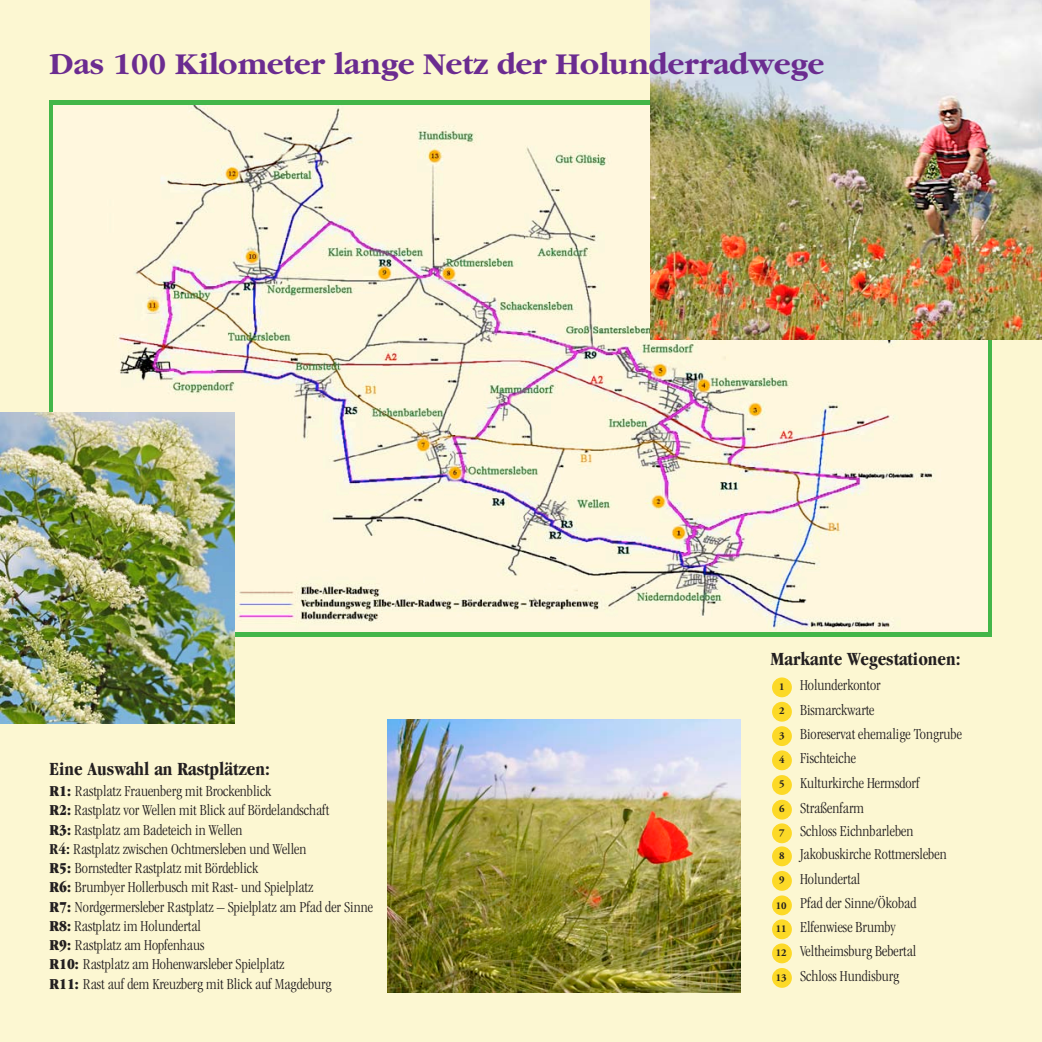
<style>
.page{position:relative;width:1042px;height:1042px;background:#fcf7d2}
.page>*{position:absolute;margin:0;border:0;box-sizing:border-box;transform-origin:0 0}
.t1{font:700 31.5px "Garamond";color:#6b2c90}
.t2{font:700 condensed 19.25px "Garamond";color:#231f20}
.t3{font:300 condensed 15.75px/19.2px "Garamond";color:#231f20}
.s1{font-weight:400;font-stretch:ultra-condensed}
.s2{font-weight:700}
.s3{font-family:"Adobe Garamond Pro";font-weight:700;font-stretch:normal;font-size:10.5px}
</style>
<div class="page">
<img style="left:54px;top:106px;width:933px;height:526px">
<img style="left:650px;top:0;width:392px;height:340px">
<div style="left:772px;top:702px;width:20px;height:19px;background:#fcd927;border-radius:50%"></div>
<div style="left:772px;top:677px;width:20px;height:20px;background:#fcd927;border-radius:50%"></div>
<div style="left:772px;top:726px;width:20px;height:20px;background:#fcd927;border-radius:50%"></div>
<div style="left:772px;top:823px;width:20px;height:20px;background:#fcd927;border-radius:50%"></div>
<div style="left:772px;top:800px;width:20px;height:19px;background:#fcd927;border-radius:50%"></div>
<div style="left:772px;top:750px;width:20px;height:20px;background:#fcd927;border-radius:50%"></div>
<div style="left:772px;top:775px;width:20px;height:20px;background:#fcd927;border-radius:50%"></div>
<div style="left:772px;top:846px;width:20px;height:20px;background:#fcd927;border-radius:50%"></div>
<div style="left:772px;top:871px;width:20px;height:20px;background:#fcd927;border-radius:50%"></div>
<div style="left:772px;top:895px;width:20px;height:20px;background:#fcd927;border-radius:50%"></div>
<div style="left:772px;top:919px;width:20px;height:20px;background:#fcd927;border-radius:50%"></div>
<div style="left:772px;top:943px;width:20px;height:20px;background:#fcd927;border-radius:50%"></div>
<div style="left:772px;top:968px;width:20px;height:20px;background:#fcd927;border-radius:50%"></div>
<img style="left:0;top:413px;width:234px;height:310px">
<img style="left:387px;top:719px;width:353px;height:273px">
<p class="t1" style="left:50px;top:46px;width:776px">Das 100 Kilometer lange Netz der Holunderradwege</p>
<p class="t2" style="left:770px;top:648px;width:191px">Markante Wegestationen:</p>
<p class="t2" style="left:50px;top:757px;width:222px">Eine Auswahl an Rastplätzen:</p>
<p class="t3" style="left:50px;top:781px;width:325px"><span class="s1">R1:</span> Rastplatz Frauenberg mit Brockenblick<br><span class="s1">R2:</span> Rastplatz vor Wellen mit Blick auf Bördelandschaft<br><span class="s1">R3:</span> Rastplatz am Badeteich in Wellen<br><span class="s2">R4:</span> Rastplatz zwischen Ochtmersleben und Wellen<br><span class="s1">R5:</span> Bornstedter Rastplatz mit Bördeblick<br><span class="s1">R6:</span> Brumbyer Hollerbusch mit Rast- und Spielplatz<br><span class="s1">R7:</span> Nordgermersleber Rastplatz – Spielplatz am Pfad der Sinne <span class="s1">R8:</span> Rastplatz im Holundertal<br><span class="s1">R9:</span> Rastplatz am Hopfenhaus<br><span class="s1">R10:</span> Rastplatz am Hohenwarsleber Spielplatz<br><span class="s1">R11:</span> Rast auf dem Kreuzberg mit Blick auf Magdeburg</p>
<p class="t3" style="left:779px;top:676px;width:103px"><span class="s3">1</span> Holunderkontor</p>
<p class="t3" style="left:779px;top:724px;width:184px"><span class="s3">3</span> Bioreservat ehemalige Tongrube</p>
<p class="t3" style="left:779px;top:700px;width:97px"><span class="s3">2</span> Bismarckwarte</p>
<p class="t3" style="left:779px;top:746px;width:142px;line-height:24.7px"><span class="s3">4</span> Fischteiche<br><span class="s3">5</span> Kulturkirche Hermsdorf</p>
<p class="t3" style="left:779px;top:798px;width:86px"><span class="s3">6</span> Straßenfarm</p>
<p class="t3" style="left:779px;top:822px;width:136px"><span class="s3">7</span> Schloss Eichnbarleben</p>
<p class="t3" style="left:776px;top:842px;width:172px;line-height:24.3px"><span class="s3">8</span> Jakobuskirche Rottmersleben<br><span class="s3">9</span> Holundertal<br><span class="s3">10</span> Pfad der Sinne/Ökobad<br><span class="s3">11</span> Elfenwiese Brumby<br><span class="s3">12</span> Veltheimsburg Bebertal<br><span class="s3">13</span> Schloss Hundisburg</p>
</div>
